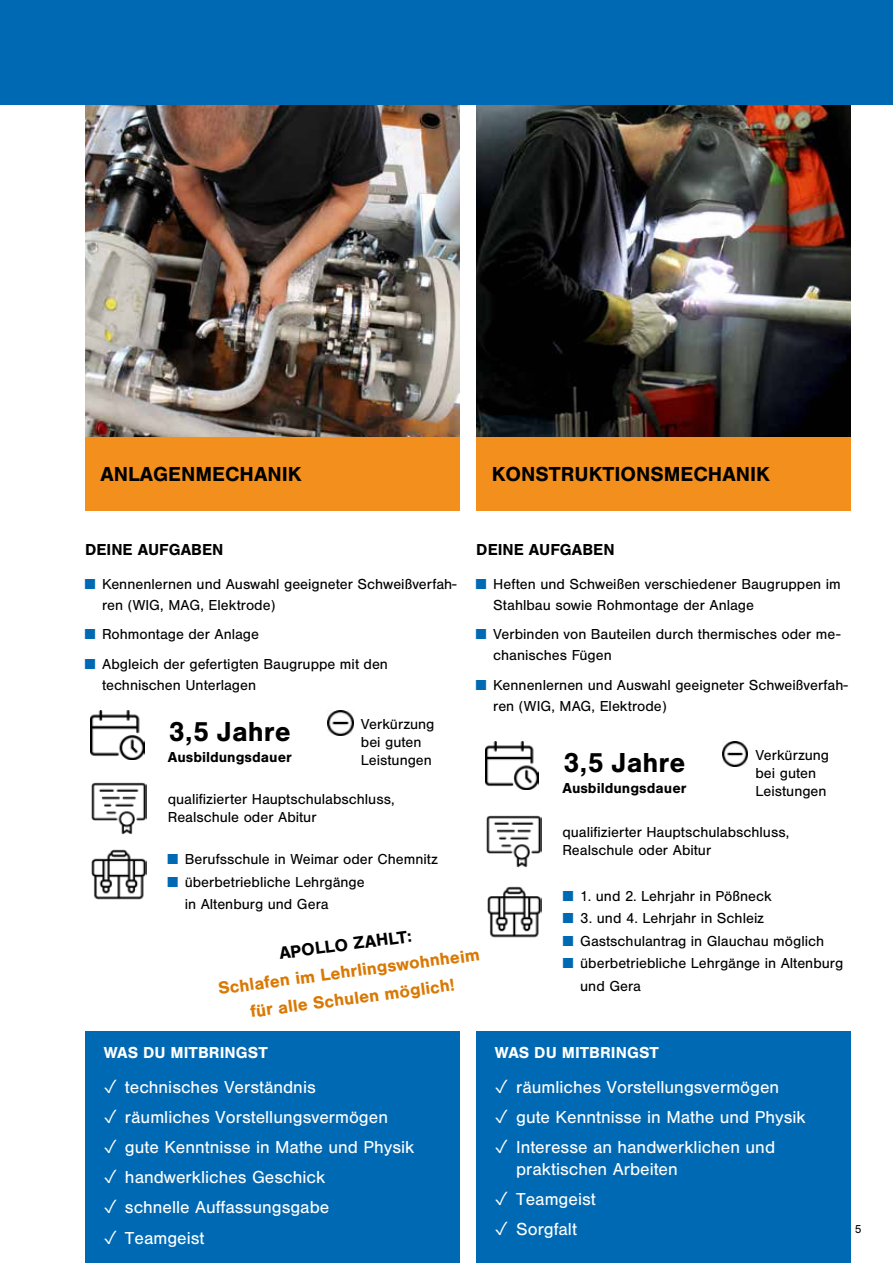
<style>
.page{position:relative;width:893px;height:1263px;background:#fff}
.page>*{position:absolute;margin:0;border:0;box-sizing:border-box;transform-origin:0 0}
.t1{font:700 28.5px "Nimbus San";color:#000}
.t2{font:700 21px "Nimbus San";color:#000}
.t3{font:18px/21.6px "Nimbus San";color:#fff}
.t4{font:700 18px/27px "Nimbus San";color:#d97904;text-align:center}
.t5{font:700 18px "Nimbus San";color:#000}
.t6{font:700 16.5px "Nimbus San";color:#fff}
.t7{font:700 16.5px "Nimbus San";color:#000}
.t8{font:15px/18px "Nimbus San";color:#000}
.t9{font:700 15px "Nimbus San";color:#000}
.t10{font:12px "Nimbus San";color:#000}
.s1{color:#0069b4}
</style>
<div class="page">
<svg style="left:203px;top:1031px;width:292px;height:2px"></svg>
<img style="left:476px;top:104px;width:374px;height:333px">
<div style="left:476px;top:437px;width:374px;height:74px;background:#f38f1c"></div>
<img style="left:85px;top:105px;width:374px;height:332px">
<div style="left:85px;top:437px;width:374px;height:74px;background:#f38f1c"></div>
<div style="left:0;top:0;width:893px;height:104px;background:#0069b4"></div>
<div style="left:85px;top:1032px;width:374px;height:231px;background:#0069b4"></div>
<div style="left:476px;top:1032px;width:374px;height:231px;background:#0069b4"></div>
<img style="left:91px;top:710px;width:53px;height:49px">
<img style="left:328px;top:710px;width:25px;height:26px">
<img style="left:91px;top:782px;width:55px;height:53px">
<img style="left:91px;top:849px;width:55px;height:51px">
<img style="left:486px;top:815px;width:55px;height:53px">
<img style="left:486px;top:741px;width:53px;height:49px">
<img style="left:722px;top:741px;width:26px;height:25px">
<img style="left:487px;top:886px;width:55px;height:52px">
<h2 class="t2" style="left:101px;top:462px;width:202px">ANLAGENMECHANIK</h2>
<h2 class="t2" style="left:492px;top:462px;width:280px">KONSTRUKTIONSMECHANIK</h2>
<p class="t7" style="left:85px;top:540px;width:140px">DEINE AUFGABEN</p>
<p class="t8" style="left:102px;top:574px;width:356px;line-height:21px;text-indent:-17px"><span class="s1">■</span> Kennenlernen und Auswahl geeigneter Schweißverfah&shy;ren (WIG, MAG, Elektrode)</p>
<p class="t8" style="left:85px;top:626px;width:176px"><span class="s1">■</span> Rohmontage der Anlage</p>
<p class="t8" style="left:102px;top:654px;width:287px;line-height:21px;text-indent:-17px"><span class="s1">■</span> Abgleich der gefertigten Baugruppe mit den technischen Unterlagen</p>
<p class="t7" style="left:476px;top:540px;width:140px">DEINE AUFGABEN</p>
<p class="t8" style="left:493px;top:574px;width:349px;line-height:21px;text-indent:-17px"><span class="s1">■</span> Heften und Schweißen verschiedener Baugruppen im<br>Stahlbau sowie Rohmontage der Anlage</p>
<p class="t8" style="left:493px;top:624px;width:349px;line-height:21px;text-indent:-17px"><span class="s1">■</span> Verbinden von Bauteilen durch thermisches oder me&shy;chanisches Fügen</p>
<p class="t8" style="left:493px;top:675px;width:356px;line-height:21px;text-indent:-17px"><span class="s1">■</span> Kennenlernen und Auswahl geeigneter Schweißverfah&shy;ren (WIG, MAG, Elektrode)</p>
<p class="t8" style="left:361px;top:716px;width:75px">Verkürzung bei guten<br>Leistungen</p>
<p class="t8" style="left:168px;top:790px;width:229px">qualifizierter Hauptschulabschluss,<br>Realschule oder Abitur</p>
<p class="t8" style="left:168px;top:850px;width:272px"><span class="s1">■</span> Berufsschule in Weimar oder Chemnitz</p>
<p class="t8" style="left:185px;top:870px;width:181px;line-height:22.5px;text-indent:-17px"><span class="s1">■</span> überbetriebliche Lehrgänge in Altenburg und Gera</p>
<h1 class="t1" style="left:169px;top:716px;width:123px">3,5 Jahre</h1>
<p class="t9" style="left:168px;top:749px;width:126px">Ausbildungsdauer</p>
<p class="t5" style="left:278px;top:942px;width:135px;rotate:-7deg">APOLLO ZAHLT:</p>
<p class="t4" style="left:217px;top:974px;width:265px;rotate:-7deg">Schlafen im Lehrlingswohnheim für alle Schulen möglich!</p>
<p class="t6" style="left:104px;top:1043px;width:166px">WAS DU MITBRINGST</p>
<p class="t3" style="left:104px;top:1076px;width:214px">✓ technisches Verständnis</p>
<p class="t3" style="left:104px;top:1106px;width:286px">✓ räumliches Vorstellungsvermögen</p>
<p class="t3" style="left:104px;top:1137px;width:312px">✓ gute Kenntnisse in Mathe und Physik</p>
<p class="t3" style="left:104px;top:1167px;width:223px">✓ handwerkliches Geschick</p>
<p class="t3" style="left:104px;top:1197px;width:227px">✓ schnelle Auffassungsgabe</p>
<p class="t3" style="left:104px;top:1227px;width:102px">✓ Teamgeist</p>
<h1 class="t1" style="left:564px;top:746px;width:123px">3,5 Jahre</h1>
<p class="t9" style="left:562px;top:779px;width:126px">Ausbildungsdauer</p>
<p class="t8" style="left:755px;top:746px;width:75px">Verkürzung bei guten<br>Leistungen</p>
<p class="t8" style="left:562px;top:823px;width:229px">qualifizierter Hauptschulabschluss,<br>Realschule oder Abitur</p>
<p class="t8" style="left:563px;top:887px;width:210px"><span class="s1">■</span> 1. und 2. Lehrjahr in Pößneck</p>
<p class="t8" style="left:563px;top:909px;width:202px"><span class="s1">■</span> 3. und 4. Lehrjahr in Schleiz</p>
<p class="t8" style="left:563px;top:932px;width:263px"><span class="s1">■</span> Gastschulantrag in Glauchau möglich</p>
<p class="t8" style="left:580px;top:952px;width:265px;line-height:22.5px;text-indent:-17px"><span class="s1">■</span> überbetriebliche Lehrgänge in Altenburg und Gera</p>
<p class="t6" style="left:495px;top:1043px;width:166px">WAS DU MITBRINGST</p>
<p class="t3" style="left:495px;top:1076px;width:286px">✓ räumliches Vorstellungsvermögen</p>
<p class="t3" style="left:495px;top:1106px;width:312px">✓ gute Kenntnisse in Mathe und Physik</p>
<p class="t3" style="left:516px;top:1137px;width:260px;text-indent:-21px">✓ Interesse an handwerklichen und praktischen Arbeiten</p>
<p class="t3" style="left:495px;top:1188px;width:102px">✓ Teamgeist</p>
<p class="t3" style="left:495px;top:1218px;width:84px">✓ Sorgfalt</p>
<p class="t10" style="left:855px;top:1222px;width:8px">5</p>
</div>
